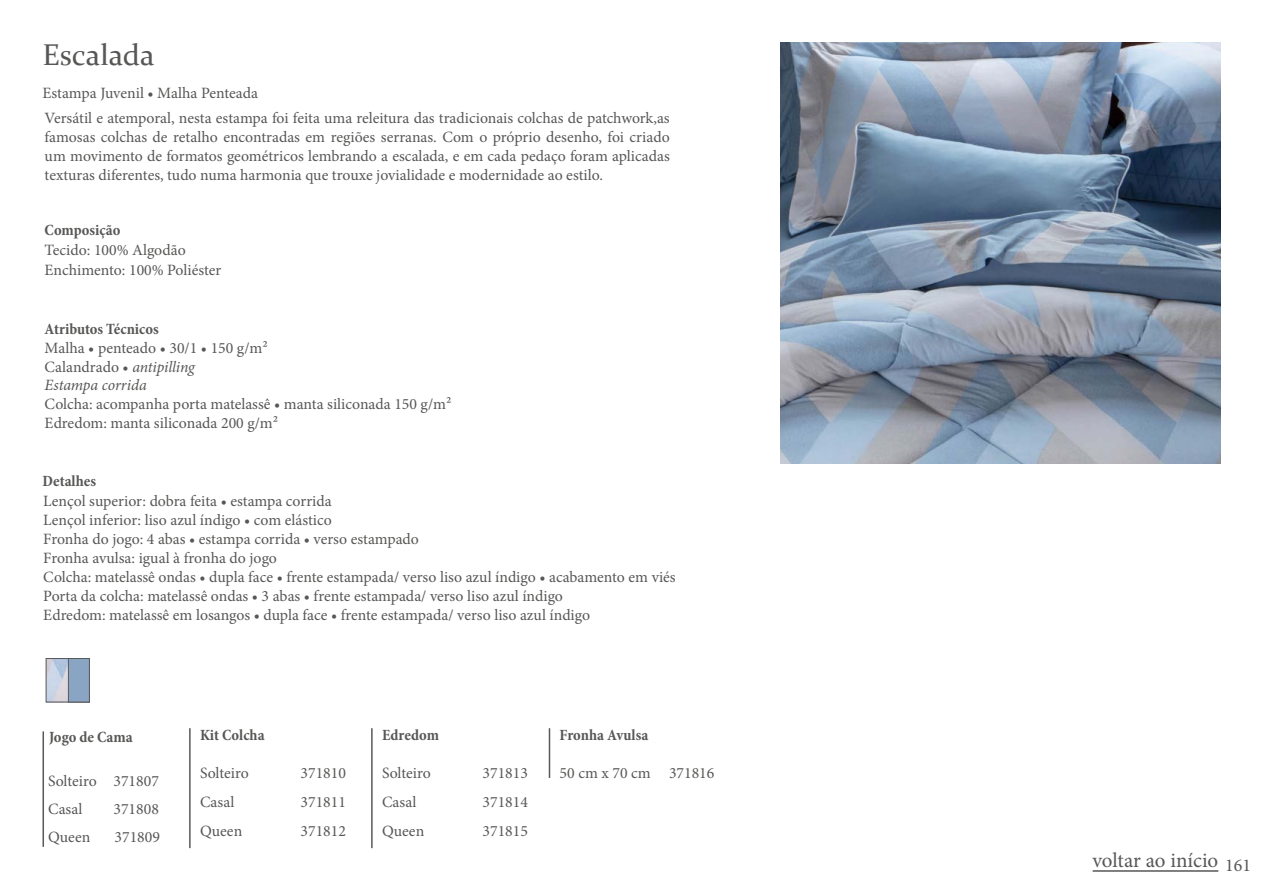
<style>
.page{position:relative;width:1263px;height:893px;background:#fff}
.page>*{position:absolute;margin:0;border:0;box-sizing:border-box;transform-origin:0 0}
.t1{font:30px "Constantia";color:#575756}
.t2{font:21px "Minion Pro";color:#575756}
.t3{font:18px "Minion Pro";color:#575756}
.t4{font:15.75px/18.9px "Minion Pro";color:#575756}
.t5{font:700 condensed 15.75px "Minion Pro";color:#575756}
.s1{font-style:italic}
</style>
<div class="page">
<img style="left:781px;top:43px;width:439px;height:420px">
<hr style="left:43px;top:731px;width:1px;height:116px;background:#58595b">
<img style="left:48px;top:660px;width:20px;height:40px">
<div style="left:46px;top:658px;width:44px;height:44px;border:1px solid #58595b"></div>
<hr style="left:189px;top:728px;width:2px;height:120px;background:#58595b">
<hr style="left:371px;top:728px;width:2px;height:120px;background:#58595b">
<hr style="left:549px;top:728px;width:1px;height:50px;background:#58595b">
<div style="left:68px;top:658px;width:22px;height:44px;background:#8aa5c3;border:1px solid #58595b"></div>
<hr style="left:1093px;top:870px;width:125px;height:2px;background:#575756">
<h1 class="t1" style="left:43px;top:34px;width:114px">Escalada</h1>
<p class="t4" style="left:43px;top:80px;width:629px;line-height:25.5px">Estampa Juvenil • Malha Penteada<br>Versátil e atemporal, nesta estampa foi feita uma releitura das tradicionais colchas de patchwork,as</p>
<p class="t4" style="left:45px;top:128px;width:627px;text-align:justify">famosas colchas de retalho encontradas em regiões serranas. Com o próprio desenho, foi criado um movimento de formatos geométricos lembrando a escalada, e em cada pedaço foram aplicadas texturas diferentes, tudo numa harmonia que trouxe jovialidade e modernidade ao estilo.</p>
<p class="t5" style="left:45px;top:219px;width:77px">Composição</p>
<p class="t4" style="left:45px;top:240px;width:178px;line-height:20px">Tecido: 100% Algodão<br>Enchimento: 100% Poliéster</p>
<p class="t5" style="left:45px;top:318px;width:116px">Atributos Técnicos</p>
<p class="t4" style="left:45px;top:338px;width:225px">Malha • penteado • 30/1 • 150 g/m²<br>Calandrado • <span class="s1">antipilling<br>Estampa corrida</span></p>
<p class="t4" style="left:45px;top:395px;width:408px">Colcha: acompanha porta matelassê • manta siliconada 150 g/m²<br>Edredom: manta siliconada 200 g/m²</p>
<p class="t5" style="left:43px;top:470px;width:55px">Detalhes</p>
<p class="t4" style="left:43px;top:492px;width:634px">Lençol superior: dobra feita • estampa corrida<br>Lençol inferior: liso azul índigo • com elástico<br>Fronha do jogo: 4 abas • estampa corrida • verso estampado<br>Fronha avulsa: igual à fronha do jogo<br>Colcha: matelassê ondas • dupla face • frente estampada/ verso liso azul índigo • acabamento em viés Porta da colcha: matelassê ondas • 3 abas • frente estampada/ verso liso azul índigo<br>Edredom: matelassê em losangos • dupla face • frente estampada/ verso liso azul índigo</p>
<p class="t5" style="left:49px;top:726px;width:85px">Jogo de Cama</p>
<p class="t4" style="left:114px;top:767px;width:48px;line-height:27.9px;text-align:justify">371807<br>371808<br>371809</p>
<p class="t4" style="left:48px;top:767px;width:50px;line-height:27.9px">Solteiro<br>Casal<br>Queen</p>
<p class="t5" style="left:200px;top:724px;width:66px">Kit Colcha</p>
<p class="t5" style="left:382px;top:724px;width:58px">Edredom</p>
<p class="t5" style="left:560px;top:724px;width:90px">Fronha Avulsa</p>
<p class="t4" style="left:200px;top:763px;width:50px">Solteiro</p>
<p class="t4" style="left:301px;top:763px;width:47px">371810</p>
<p class="t4" style="left:200px;top:788px;width:44px;line-height:29.1px">Casal<br>Queen</p>
<p class="t4" style="left:301px;top:793px;width:47px">371811</p>
<p class="t4" style="left:301px;top:822px;width:47px">371812</p>
<p class="t4" style="left:382px;top:763px;width:50px">Solteiro</p>
<p class="t4" style="left:483px;top:763px;width:47px">371813</p>
<p class="t4" style="left:382px;top:788px;width:44px;line-height:29.1px">Casal<br>Queen</p>
<p class="t4" style="left:483px;top:793px;width:47px">371814</p>
<p class="t4" style="left:483px;top:822px;width:47px">371815</p>
<p class="t4" style="left:560px;top:764px;width:156px">50 cm x 70 cm 371816</p>
<h2 class="t2" style="left:1092px;top:846px;width:127px">voltar ao início</h2>
<p class="t3" style="left:1225px;top:853px;width:27px">161</p>
</div>
